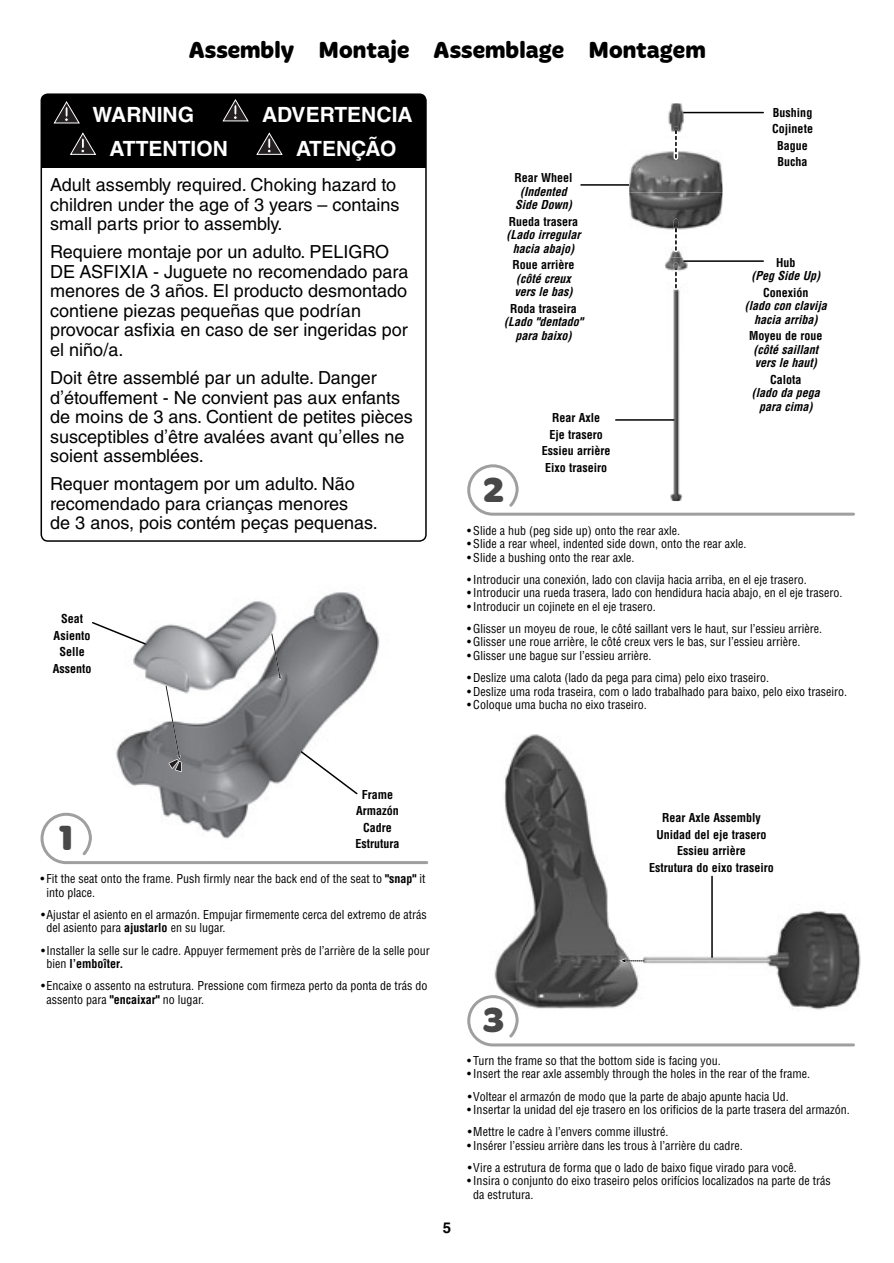
<style>
.page{position:relative;width:894px;height:1263px;background:#fff}
.page>*{position:absolute;margin:0;border:0;box-sizing:border-box;transform-origin:0 0}
.t1{font:700 36px "Merge Pro";color:#484848}
.t2{font:700 24px "Merge Pro";color:#000}
.t3{font:700 21px "Helvetica LT Std";color:#fff}
.t4{font:700 21px "Helvetica LT Std";letter-spacing:-.02em;color:#fff}
.t5{font:18px/19.5px "Helvetica LT Std";color:#000}
.t6{font:700 15px "Helvetica LT Std";color:#000}
.t7{font:condensed 12px/13.5px "Helvetica LT Std";color:#000}
.t8{font:700 condensed 12px/16.5px "Helvetica LT Std";color:#000;text-align:center}
.t9{font:italic 700 condensed 12px/13.5px "Helvetica LT Std";color:#000;text-align:center}
.s1{font-stretch:condensed}
.s2{font-weight:700}
</style>
<div class="page">
<img style="left:629px;top:111px;width:93px;height:353px">
<svg style="left:673px;top:218px;width:4px;height:34px"></svg>
<img style="left:659px;top:257px;width:33px;height:15px">
<svg style="left:673px;top:262px;width:4px;height:26px"></svg>
<img style="left:629px;top:192px;width:93px;height:41px">
<img style="left:673px;top:218px;width:4px;height:15px">
<svg style="left:674px;top:222px;width:2px;height:29px"></svg>
<img style="left:645px;top:103px;width:52px;height:33px">
<svg style="left:673px;top:126px;width:4px;height:32px"></svg>
<img style="left:494px;top:734px;width:367px;height:261px">
<svg style="left:619px;top:958px;width:24px;height:5px"></svg>
<img style="left:116px;top:592px;width:264px;height:220px">
<svg style="left:271px;top:633px;width:10px;height:47px"></svg>
<svg style="left:165px;top:685px;width:17px;height:88px"></svg>
<svg style="left:40px;top:93px;width:386px;height:449px"></svg>
<hr style="left:615px;top:419px;width:59px;height:2px;background:#000">
<hr style="left:683px;top:112px;width:80px;height:1px;background:#000">
<hr style="left:683px;top:260px;width:80px;height:2px;background:#000">
<svg style="left:92px;top:622px;width:54px;height:22px"></svg>
<svg style="left:300px;top:751px;width:57px;height:43px"></svg>
<hr style="left:711px;top:875px;width:1px;height:83px;background:#000">
<svg style="left:467px;top:464px;width:387px;height:51px"></svg>
<svg style="left:40px;top:812px;width:388px;height:52px"></svg>
<svg style="left:467px;top:995px;width:387px;height:51px"></svg>
<hr style="left:580px;top:184px;width:48px;height:2px;background:#000">
<div style="left:41px;top:94px;width:385px;height:74px;background:#000"></div>
<h2 class="t2" style="left:188px;top:41px;width:518px">Assembly Montaje Assemblage Montagem</h2>
<h3 class="t3" style="left:93px;top:107px;width:103px">WARNING</h3>
<h3 class="t3" style="left:262px;top:107px;width:152px">ADVERTENCIA</h3>
<h3 class="t3" style="left:109px;top:140px;width:120px">ATTENTION</h3>
<h3 class="t4" style="left:296px;top:140px;width:102px">ATENÇÃO</h3>
<p class="t8" style="left:772px;top:105px;width:42px">Bushing<br>Cojinete<br>Bague<br>Bucha</p>
<p class="t8" style="left:514px;top:171px;width:59px">Rear Wheel</p>
<p class="t9" style="left:515px;top:186px;width:61px">(Indented<br>Side Down)</p>
<p class="t8" style="left:508px;top:214px;width:71px">Rueda trasera</p>
<p class="t9" style="left:506px;top:229px;width:78px">(Lado irregular hacia abajo)</p>
<p class="t8" style="left:512px;top:258px;width:63px">Roue arrière</p>
<p class="t9" style="left:514px;top:273px;width:62px;text-align:left">(côté creux vers le bas)</p>
<p class="t8" style="left:510px;top:301px;width:68px">Roda traseira</p>
<p class="t9" style="left:504px;top:316px;width:80px">(Lado "dentado" para baixo)</p>
<h3 class="t5" style="left:50px;top:176px;width:350px">Adult assembly required. Choking hazard to children under the age of 3 years – contains small parts prior to assembly.</h3>
<h3 class="t5" style="left:50px;top:244px;width:359px">Requiere montaje por un adulto. PELIGRO DE ASFIXIA - Juguete no recomendado para menores de 3 años. El producto desmontado contiene piezas pequeñas que podrían provocar asfixia en caso de ser ingeridas por el niño/a.</h3>
<h3 class="t5" style="left:50px;top:369px;width:364px">Doit être assemblé par un adulte. Danger d<span class="s1">’</span>étouffement - Ne convient pas aux enfants de moins de 3 ans. Contient de petites pièces susceptibles d<span class="s1">’</span>être avalées avant qu<span class="s1">’</span>elles ne soient assemblées.</h3>
<h3 class="t5" style="left:50px;top:475px;width:329px">Requer montagem por um adulto. Não recomendado para crianças menores<br>de 3 anos, pois contém peças pequenas.</h3>
<h1 class="t1" style="left:483px;top:475px;width:23px">2</h1>
<p class="t8" style="left:775px;top:255px;width:21px">Hub</p>
<p class="t9" style="left:751px;top:270px;width:73px">(Peg Side Up)</p>
<p class="t8" style="left:762px;top:285px;width:47px">Conexión</p>
<p class="t9" style="left:744px;top:300px;width:86px">(lado con clavija hacia arriba)</p>
<p class="t8" style="left:748px;top:329px;width:75px">Moyeu de roue</p>
<p class="t9" style="left:753px;top:344px;width:69px;text-align:left">(côté saillant vers le haut)</p>
<p class="t8" style="left:769px;top:372px;width:33px">Calota</p>
<p class="t9" style="left:751px;top:387px;width:72px">(lado da pega para cima)</p>
<p class="t8" style="left:541px;top:411px;width:70px">Rear Axle<br>Eje trasero<br>Essieu arrière<br>Eixo traseiro</p>
<p class="t7" style="left:467px;top:524px;width:214px">• Slide a hub (peg side up) onto the rear axle.</p>
<p class="t7" style="left:467px;top:538px;width:280px">• Slide a rear wheel, indented side down, onto the rear axle.</p>
<p class="t7" style="left:467px;top:551px;width:168px">• Slide a bushing onto the rear axle.</p>
<p class="t7" style="left:467px;top:574px;width:341px">• Introducir una conexión, lado con clavija hacia arriba, en el eje trasero.</p>
<p class="t7" style="left:467px;top:587px;width:376px">• Introducir una rueda trasera, lado con hendidura hacia abajo, en el eje trasero.</p>
<p class="t7" style="left:467px;top:601px;width:190px">• Introducir un cojinete en el eje trasero.</p>
<p class="t7" style="left:467px;top:623px;width:356px">• Glisser un moyeu de roue, le côté saillant vers le haut, sur l’essieu arrière.</p>
<p class="t7" style="left:467px;top:636px;width:334px">• Glisser une roue arrière, le côté creux vers le bas, sur l’essieu arrière.</p>
<p class="t7" style="left:467px;top:650px;width:185px">• Glisser une bague sur l’essieu arrière.</p>
<p class="t7" style="left:467px;top:672px;width:303px">• Deslize uma calota (lado da pega para cima) pelo eixo traseiro.</p>
<p class="t7" style="left:467px;top:685px;width:381px">• Deslize uma roda traseira, com o lado trabalhado para baixo, pelo eixo traseiro.</p>
<p class="t7" style="left:467px;top:699px;width:181px">• Coloque uma bucha no eixo traseiro.</p>
<p class="t8" style="left:53px;top:612px;width:40px">Seat<br>Asiento<br>Selle<br>Assento</p>
<h1 class="t1" style="left:58px;top:824px;width:16px">1</h1>
<p class="t8" style="left:355px;top:787px;width:45px">Frame<br>Armazón<br>Cadre<br>Estrutura</p>
<p class="t7" style="left:47px;top:873px;width:380px;text-indent:-6px">• Fit the seat onto the frame. Push firmly near the back end of the seat to <span class="s2">"snap"</span> it into place.</p>
<p class="t7" style="left:47px;top:909px;width:381px;text-indent:-5px">• Ajustar el asiento en el armazón. Empujar firmemente cerca del extremo de atrás del asiento para <span class="s2">ajustarlo</span> en su lugar.</p>
<p class="t7" style="left:47px;top:944px;width:384px;text-indent:-5px">• Installer la selle sur le cadre. Appuyer fermement près de l’arrière de la selle pour bien <span class="s2">l’emboîter.</span></p>
<p class="t7" style="left:47px;top:980px;width:382px;text-indent:-5px">• Encaixe o assento na estrutura. Pressione com firmeza perto da ponta de trás do assento para <span class="s2">"encaixar"</span> no lugar.</p>
<p class="t6" style="left:442px;top:1222px;width:10px">5</p>
<h1 class="t1" style="left:482px;top:1006px;width:23px">3</h1>
<p class="t8" style="left:648px;top:810px;width:126px">Rear Axle Assembly<br>Unidad del eje trasero<br>Essieu arrière<br>Estrutura do eixo traseiro</p>
<p class="t7" style="left:467px;top:1054px;width:255px">• Turn the frame so that the bottom side is facing you.</p>
<p class="t7" style="left:467px;top:1068px;width:344px">• Insert the rear axle assembly through the holes in the rear of the frame.</p>
<p class="t7" style="left:467px;top:1090px;width:322px">• Voltear el armazón de modo que la parte de abajo apunte hacia Ud.</p>
<p class="t7" style="left:467px;top:1104px;width:384px">• Insertar la unidad del eje trasero en los orificios de la parte trasera del armazón.</p>
<p class="t7" style="left:467px;top:1126px;width:202px">• Mettre le cadre à l’envers comme illustré.</p>
<p class="t7" style="left:467px;top:1139px;width:277px">• Insérer l’essieu arrière dans les trous à l’arrière du cadre.</p>
<p class="t7" style="left:467px;top:1161px;width:330px">• Vire a estrutura de forma que o lado de baixo fique virado para você.</p>
<p class="t7" style="left:473px;top:1175px;width:359px;text-indent:-6px">• Insira o conjunto do eixo traseiro pelos orifícios localizados na parte de trás da estrutura.</p>
</div>
